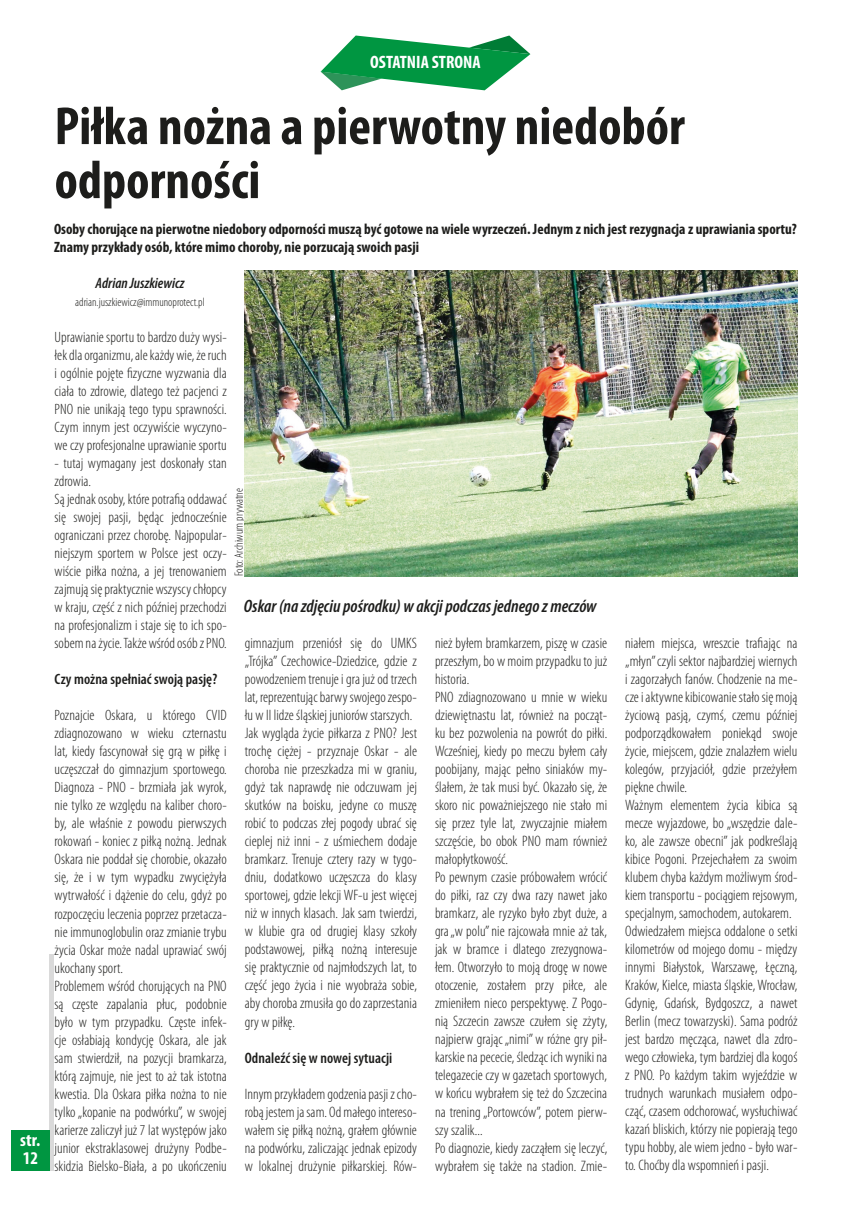
<style>
.page{position:relative;width:851px;height:1221px;background:#fff}
.page>*{position:absolute;margin:0;border:0;box-sizing:border-box;transform-origin:0 0}
.t1{font:700 condensed 54px/54px "Myriad Pro";color:#1d1d1b}
.t2{font:italic 600 condensed 18px "Myriad Pro";color:#1d1d1b}
.t3{font:700 condensed 18px/18.8px "Myriad Pro";color:#fff}
.t4{font:300 condensed 15.15px/18px "Myriad Pro";letter-spacing:.005em;color:#1d1d1b}
.t5{font:600 condensed 15.15px "Myriad Pro";letter-spacing:.005em;color:#1d1d1b}
.t6{font:300 condensed 15px/18px "Myriad Pro";letter-spacing:.005em;color:#1d1d1b;text-align:justify}
.t7{font:700 condensed 15px/18px "Myriad Pro";color:#1d1d1b}
.t8{font:600 condensed 15px "Myriad Pro";letter-spacing:.005em;color:#1d1d1b}
.t9{font:italic 600 condensed 15px "Myriad Pro";color:#1d1d1b}
.t10{font:300 condensed 12px "Myriad Pro";color:#1d1d1b}
.s1{font-size:15.15px}
</style>
<div class="page">
<hr style="left:50px;top:954px;width:4px;height:216px;background:#dadada">
<div style="left:11px;top:1129px;width:39px;height:41px;background:#009641"></div>
<svg style="left:320px;top:36px;width:210px;height:54px"></svg>
<img style="left:245px;top:270px;width:552px;height:306px">
<p class="t3" style="left:20px;top:1129px;width:22px">str.<br>12</p>
<p class="t3" style="left:370px;top:52px;width:112px">OSTATNIA STRONA</p>
<h1 class="t1" style="left:54px;top:98px;width:631px">Piłka nożna a pierwotny niedobór odporności</h1>
<p class="t7" style="left:54px;top:220px;width:744px">Osoby chorujące na pierwotne niedobory odporności muszą być gotowe na wiele wyrzeczeń. Jednym z nich jest rezygnacja z uprawiania sportu?<br>Znamy przykłady osób, które mimo choroby, nie porzucają swoich pasji</p>
<p class="t9" style="left:96px;top:274px;width:90px">Adrian Juszkiewicz</p>
<p class="t10" style="left:75px;top:295px;width:131px">adrian.juszkiewicz@immunoprotect.pl</p>
<p class="t6" style="left:54px;top:328px;width:174px">Uprawianie sportu to bardzo duży wysi&shy;łek dla organizmu, ale każdy wie, że ruch i ogólnie pojęte fizyczne wyzwania dla ciała to zdrowie, dlatego też pacjenci z PNO nie unikają tego typu sprawności.<br>Czym innym jest oczywiście wyczyno&shy;we czy profesjonalne uprawianie sportu</p>
<p class="t6" style="left:54px;top:454px;width:174px;text-align:left">- tutaj wymagany jest doskonały stan zdrowia.<br>Są jednak osoby, które potrafią oddawać się swojej pasji, będąc jednocześnie ograniczani przez chorobę. Najpopular&shy;niejszym sportem w Polsce jest oczy&shy;wiście piłka nożna, a jej trenowaniem zajmują się praktycznie wszyscy chłopcy w kraju, część z nich później przechodzi na profesjonalizm i staje się to ich spo&shy;sobem na życie. Także wśród osób z PNO.</p>
<p class="t8" style="left:54px;top:670px;width:164px">Czy można spełniać swoją pasję?</p>
<p class="t6" style="left:54px;top:706px;width:174px">Poznajcie Oskara, u którego CVID zdiagnozowano w wieku czternastu lat, kiedy fascynował się grą w piłkę i uczęszczał do gimnazjum sportowego.<br>Diagnoza - PNO - brzm<span class="s1">iała jak wyrok,</span></p>
<p class="t4" style="left:54px;top:796px;width:174px">nie tylko ze względu na kaliber choro&shy;by, ale właśnie z powodu pierwszych rokowań - koniec z piłką nożną. Jednak Oskara nie poddał się chorobie, okazało się, że i w tym wypadku zwyciężyła wytrwałość i dążenie do celu, gdyż po rozpoczęciu leczenia poprzez przetacza&shy;nie immunoglobulin oraz zmianie trybu życia Oskar może nadal uprawiać swój ukochany sport.<br>Problemem wśród chorujących na PNO są częste zapalania płuc, podobnie było w tym przypadku. Częste infek&shy;cje osłabiają kondycję Oskara, ale jak sam stwierdził, na pozycji bramkarza, którą zajmuje, nie jest to aż tak istotna kwestia. Dla Oskara piłka nożna to nie tylko „kopanie na podwórku”, w swojej karierze zaliczył już 7 lat występów jako junior ekstraklasowej drużyny Podbe&shy;skidzia Bielsko-Biała, a po ukończeniu</p>
<p class="t10" style="left:232px;top:576px;width:89px;rotate:-90deg">Foto: Archiwum prywatne</p>
<p class="t2" style="left:244px;top:595px;width:354px">Oskar (na zdjęciu pośrodku) w akcji podczas jednego z meczów</p>
<p class="t4" style="left:435px;top:634px;width:174px">nież byłem bramkarzem, piszę w czasie przeszłym, bo w moim przypadku to już historia.<br>PNO zdiagnozowano u mnie w wieku dziewiętnastu lat, również na począt&shy;ku bez pozwolenia na powrót do piłki.<br>Wcześniej, kiedy po meczu byłem cały poobijany, mając pełno siniaków my&shy;ślałem, że tak musi być. Okazało się, że skoro nic poważniejszego nie stało mi się przez tyle lat, zwyczajnie miałem szczęście, bo obok PNO mam również małopłytkowość.<br>Po pewnym czasie próbowałem wrócić do piłki, raz czy dwa razy nawet jako bramkarz, ale ryzyko było zbyt duże, a gra „w polu” nie rajcowała mnie aż tak, jak w bramce i dlatego zrezygnowa&shy;łem. Otworzyło to moją drogę w nowe otoczenie, zostałem przy piłce, ale zmieniłem nieco perspektywę. Z Pogo&shy;nią Szczecin zawsze czułem się zżyty, najpierw grając „nimi” w różne gry pił&shy;karskie na pececie, śledząc ich wyniki na telegazecie czy w gazetach sportowych, w końcu wybrałem się też do Szczecina na trening „Portowców”, potem pierw&shy;szy szalik...<br>Po diagnozie, kiedy zacząłem się leczyć, wybrałem się także na stadion. Zmie-</p>
<p class="t4" style="left:625px;top:634px;width:174px">niałem miejsca, wreszcie trafiając na „młyn” czyli sektor najbardziej wiernych i zagorzałych fanów. Chodzenie na me&shy;cze i aktywne kibicowanie stało się moją życiową pasją, czymś, czemu później podporządkowałem poniekąd swoje życie, miejscem, gdzie znalazłem wielu kolegów, przyjaciół, gdzie przeżyłem piękne chwile.<br>Ważnym elementem życia kibica są mecze wyjazdowe, bo „wszędzie dale&shy;ko, ale zawsze obecni” jak podkreślają kibice Pogoni. Przejechałem za swoim klubem chyba każdym możliwym środ&shy;kiem transportu - pociągiem rejsowym, specjalnym, samochodem, autokarem.<br>Odwiedzałem miejsca oddalone o setki kilometrów od mojego domu - między innymi Białystok, Warszawę, Łęczną, Kraków, Kielce, miasta śląskie, Wrocław, Gdynię, Gdańsk, Bydgoszcz, a nawet Berlin (mecz towarzyski). Sama podróż jest bardzo męcząca, nawet dla zdro&shy;wego człowieka, tym bardziej dla kogoś z PNO. Po każdym takim wyjeździe w trudnych warunkach musiałem odpo&shy;cząć, czasem odchorować, wysłuchiwać kazań bliskich, którzy nie popierają tego typu hobby, ale wiem jedno - było war&shy;to. Choćby dla wspomnień i pasji.</p>
<p class="t4" style="left:245px;top:634px;width:174px">gimnazjum przeniósł się do UMKS „Trójka” Czechowice-Dziedzice, gdzie z powodzeniem trenuje i gra już od trzech lat, reprezentując barwy swojego zespo&shy;łu w II lidze śląskiej juniorów starszych.<br>Jak wygląda życie piłkarza z PNO? Jest trochę ciężej - przyznaje Oskar - ale choroba nie przeszkadza mi w graniu, gdyż tak naprawdę nie odczuwam jej skutków na boisku, jedyne co muszę robić to podczas złej pogody ubrać się cieplej niż inni - z uśmiechem dodaje bramkarz. Trenuje cztery razy w tygo&shy;dniu, dodatkowo uczęszcza do klasy sportowej, gdzie lekcji WF-u jest więcej niż w innych klasach. Jak sam twierdzi, w klubie gra od drugiej klasy szkoły podstawowej, piłką nożną interesuje się praktycznie od najmłodszych lat, to część jego życia i nie wyobraża sobie, aby choroba zmusiła go do zaprzestania gry w piłkę.</p>
<p class="t5" style="left:245px;top:1048px;width:149px">Odnaleźć się w nowej sytuacji</p>
<p class="t4" style="left:245px;top:1084px;width:174px;text-align:justify">Innym przykładem godzenia pasji z cho&shy;robą jestem ja sam. Od małego intereso&shy;wałem się piłką nożną, grałem głównie na podwórku, zaliczając jednak epizody w lokalnej drużynie piłkarskiej. Rów-</p>
</div>
